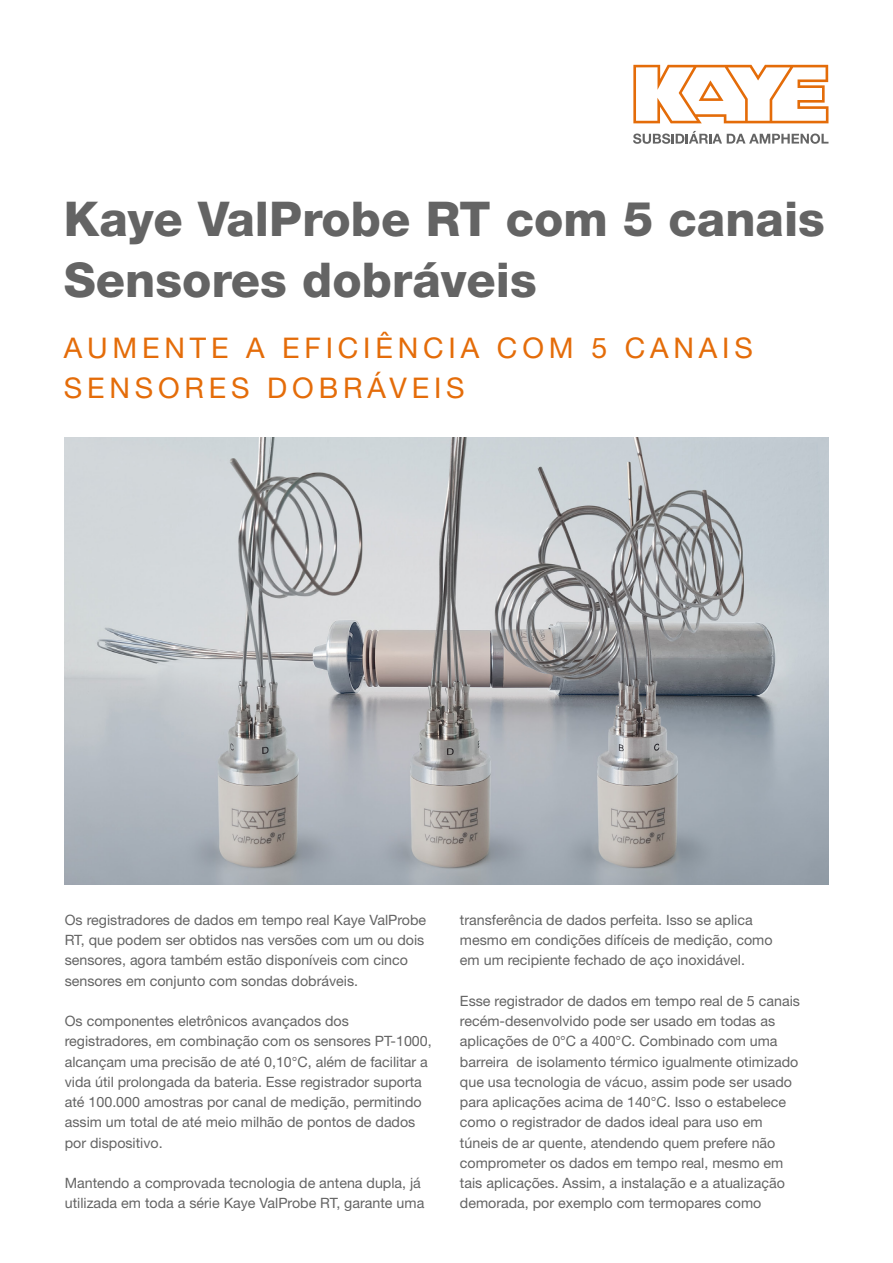
<style>
.page{position:relative;width:893px;height:1263px;background:#fff}
.page>*{position:absolute;margin:0;border:0;box-sizing:border-box;transform-origin:0 0}
.t1{font:800 48px/60.8px "Helvetica Neue LT Pro";color:#646464}
.t2{font:28.5px/40.5px "Helvetica Neue LT Pro";letter-spacing:.17em;color:#e46c09}
.t3{font:14.25px/20.2px "Helvetica Neue LT Pro";color:#646464}
</style>
<div class="page">
<img style="left:65px;top:437px;width:763px;height:447px">
<svg style="left:633px;top:65px;width:195px;height:58px"></svg>
<svg style="left:633px;top:131px;width:195px;height:13px"></svg>
<h1 class="t1" style="left:64px;top:189px;width:763px">Kaye ValProbe RT com 5 canais<br>Sensores dobráveis</h1>
<h2 class="t2" style="left:64px;top:327px;width:691px">AUMENTE A EFICIÊNCIA COM 5 CANAIS<br>SENSORES DOBRÁVEIS</h2>
<p class="t3" style="left:65px;top:909px;width:363px">Os registradores de dados em tempo real Kaye ValProbe RT, que podem ser obtidos nas versões com um ou dois sensores, agora também estão disponíveis com cinco sensores em conjunto com sondas dobráveis.</p>
<p class="t3" style="left:65px;top:1010px;width:368px">Os componentes eletrônicos avançados dos registradores, em combinação com os sensores PT-1000, alcançam uma precisão de até 0,10°C, além de facilitar a vida útil prolongada da bateria. Esse registrador suporta até 100.000 amostras por canal de medição, permitindo assim um total de até meio milhão de pontos de dados por dispositivo.</p>
<p class="t3" style="left:65px;top:1172px;width:361px">Mantendo a comprovada tecnologia de antena dupla, já utilizada em toda a série Kaye ValProbe RT, garante uma</p>
<p class="t3" style="left:460px;top:909px;width:314px">transferência de dados perfeita. Isso se aplica mesmo em condições difíceis de medição, como em um recipiente fechado de aço inoxidável.</p>
<p class="t3" style="left:460px;top:990px;width:341px">Esse registrador de dados em tempo real de 5 canais recém-desenvolvido pode ser usado em todas as aplicações de 0°C a 400°C. Combinado com uma barreira de isolamento térmico igualmente otimizado que usa tecnologia de vácuo, assim pode ser usado para aplicações acima de 140°C. Isso o estabelece como o registrador de dados ideal para uso em túneis de ar quente, atendendo quem prefere não comprometer os dados em tempo real, mesmo em tais aplicações. Assim, a instalação e a atualização demorada, por exemplo com termopares como</p>
</div>
